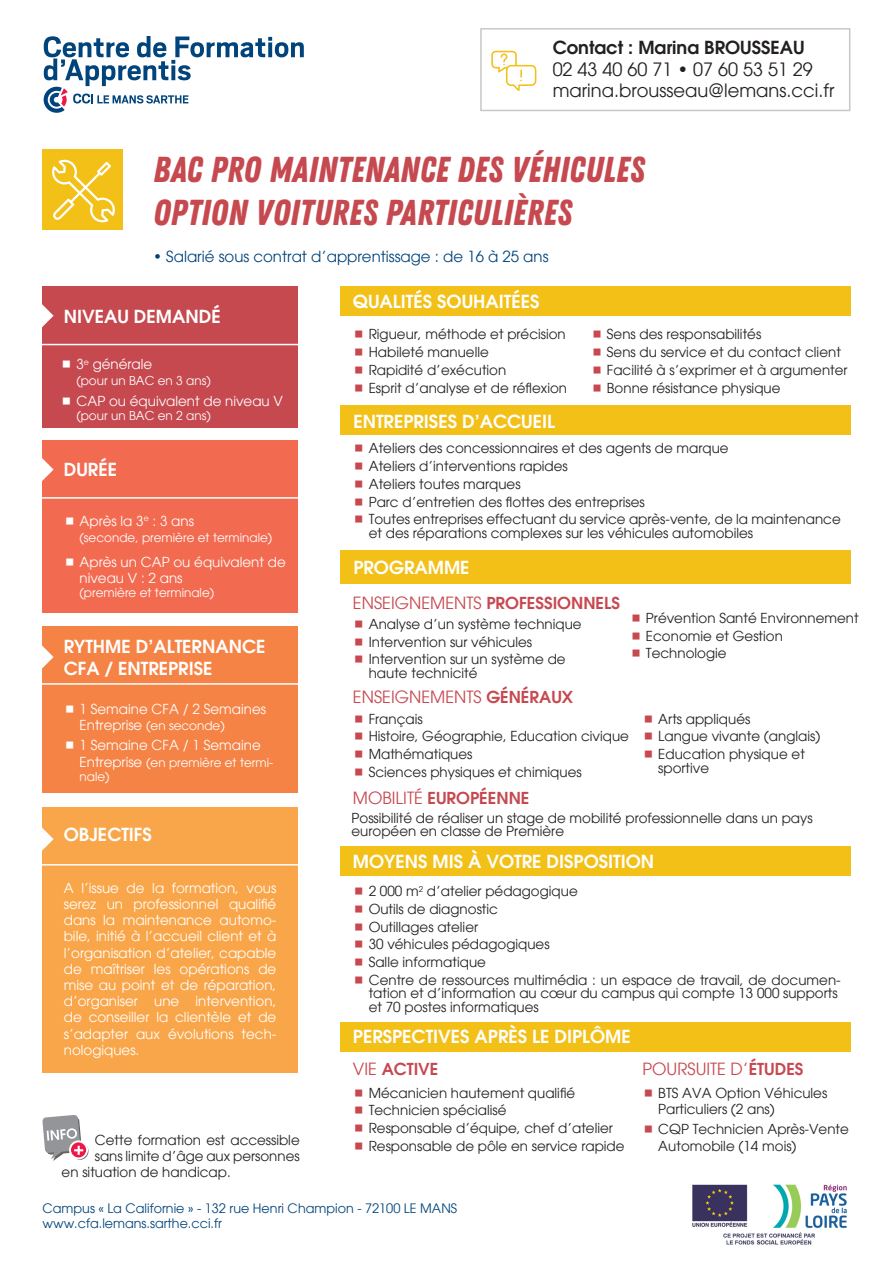
<style>
.page{position:relative;width:893px;height:1263px;background:#fff}
.page>*{position:absolute;margin:0;border:0;box-sizing:border-box;transform-origin:0 0}
.t1{font:36px/43.2px "Zing Rust Demo Base";color:#c64950}
.t2{font:600 18px/21.6px "Avant Garde";color:#fff}
.t3{font:18px/21.6px "Avant Garde";color:#231f20}
.t4{font:600 18px "Avant Garde";color:#231f20}
.t5{font:600 16.5px "Avant Garde";color:#c64950}
.t6{font:16.5px "Avant Garde";color:#c64950}
.t7{font:15px "Avant Garde";color:#00447b}
.t8{font:13.5px/17.7px "Avant Garde";color:#231f20}
.t9{font:13.5px/16.2px "Avant Garde";color:#fff}
.t10{font:12.75px/15.3px "Avant Garde";color:#00447b}
.t11{font:12px/14.4px "Avant Garde";color:#fff}
.s1{font-size:13.5px}
.s2{font-weight:400}
.s3{font-weight:600}
</style>
<div class="page">
<svg style="left:44px;top:36px;width:260px;height:77px"></svg>
<div style="left:43px;top:286px;width:255px;height:142px;background:#c64950"></div>
<hr style="left:21px;top:344px;width:278px;height:1px;background:#fff">
<svg style="left:42px;top:304px;width:12px;height:24px"></svg>
<div style="left:43px;top:440px;width:255px;height:173px;background:#f26b50"></div>
<hr style="left:21px;top:497px;width:278px;height:2px;background:#fff">
<svg style="left:42px;top:457px;width:12px;height:25px"></svg>
<div style="left:43px;top:626px;width:255px;height:166px;background:#f58345"></div>
<hr style="left:21px;top:683px;width:278px;height:2px;background:#fff">
<svg style="left:42px;top:645px;width:12px;height:24px"></svg>
<div style="left:43px;top:807px;width:255px;height:266px;background:#f9a64a"></div>
<hr style="left:21px;top:864px;width:278px;height:1px;background:#fff">
<svg style="left:42px;top:827px;width:12px;height:24px"></svg>
<div style="left:340px;top:286px;width:510px;height:30px;background:#f3c017"></div>
<div style="left:340px;top:846px;width:510px;height:30px;background:#f3c017"></div>
<div style="left:340px;top:1022px;width:510px;height:29px;background:#f3c017"></div>
<div style="left:340px;top:405px;width:510px;height:30px;background:#f3c017"></div>
<div style="left:340px;top:550px;width:510px;height:34px;background:#f3c017"></div>
<svg style="left:70px;top:1141px;width:17px;height:17px"></svg>
<div style="left:69px;top:1140px;width:19px;height:19px;border:2px solid #fff;border-radius:50%"></div>
<svg style="left:42px;top:1115px;width:41px;height:46px"></svg>
<svg style="left:491px;top:51px;width:45px;height:40px"></svg>
<div style="left:480px;top:28px;width:370px;height:83px;border:2px solid #c7c8ca"></div>
<div style="left:43px;top:149px;width:80px;height:81px;background:#f3c017"></div>
<svg style="left:52px;top:159px;width:63px;height:64px"></svg>
<img style="left:692px;top:1184px;width:155px;height:61px">
<h2 class="t4" style="left:553px;top:35px;width:253px">Contact : Marina BROUSSEAU</h2>
<h2 class="t3" style="left:553px;top:58px;width:283px">02 43 40 60 71 • 07 60 53 51 29 marina.brousseau@lemans.cci.fr</h2>
<h1 class="t1" style="left:153px;top:148px;width:493px">BAC PRO MAINTENANCE DES VÉHICULES<br>OPTION VOITURES PARTICULIÈRES</h1>
<p class="t7" style="left:153px;top:247px;width:397px">• Salarié sous contrat d’apprentissage : de 16 à 25 ans</p>
<h2 class="t2" style="left:64px;top:306px;width:158px">NIVEAU DEMANDÉ</h2>
<p class="t9" style="left:76px;top:356px;width:77px">3<sup>e</sup> générale</p>
<p class="t11" style="left:76px;top:374px;width:136px">(pour un BAC en 3 ans)</p>
<p class="t9" style="left:76px;top:393px;width:208px">CAP ou équivalent de niveau V</p>
<p class="t11" style="left:76px;top:408px;width:136px">(pour un BAC en 2 ans)</p>
<h2 class="t2" style="left:353px;top:291px;width:188px">QUALITÉS SOUHAITÉES</h2>
<p class="t8" style="left:369px;top:325px;width:200px">Rigueur, méthode et précision<br>Habileté manuelle<br>Rapidité d’exécution<br>Esprit d’analyse et de réflexion</p>
<h2 class="t2" style="left:353px;top:410px;width:203px">ENTREPRISES D’ACCUEIL</h2>
<p class="t8" style="left:607px;top:325px;width:242px">Sens des responsabilités<br>Sens du service et du contact client<br>Facilité à s’exprimer et à argumenter<br>Bonne résistance physique</p>
<h2 class="t2" style="left:64px;top:458px;width:55px">DURÉE</h2>
<p class="t9" style="left:80px;top:512px;width:116px">Après la 3<sup>e</sup> : 3 ans</p>
<p class="t11" style="left:80px;top:530px;width:194px">(seconde, première et terminale)</p>
<p class="t9" style="left:80px;top:553px;width:208px">Après un CAP ou équivalent de niveau V : 2 ans</p>
<p class="t11" style="left:80px;top:585px;width:136px">(première et terminale)</p>
<h2 class="t2" style="left:64px;top:635px;width:203px">RYTHME D’ALTERNANCE<br>CFA / ENTREPRISE</h2>
<p class="t9" style="left:80px;top:701px;width:188px">1 Semaine CFA / 2 Semaines</p>
<p class="t11" style="left:80px;top:718px;width:147px"><span class="s1">Entreprise</span> (en seconde)</p>
<p class="t9" style="left:80px;top:737px;width:183px">1 Semaine CFA / 1 Semaine</p>
<p class="t11" style="left:80px;top:755px;width:195px"><span class="s1">Entreprise</span> (en première et termi&shy;nale)</p>
<h2 class="t2" style="left:64px;top:823px;width:90px">OBJECTIFS</h2>
<p class="t9" style="left:64px;top:880px;width:214px;text-align:justify">A l’issue de la formation, vous serez un professionnel qualifié dans la maintenance automo&shy;bile, initié à l’accueil client et à l’organisation d’atelier, capable de maîtriser les opérations de mise au point et de réparation, d’organiser une intervention, de conseiller la clientèle et de s’adapter aux évolutions tech&shy;nologiques.</p>
<p class="t8" style="left:95px;top:1131px;width:206px">Cette formation est accessible</p>
<p class="t8" style="left:95px;top:1147px;width:206px">sans limite d’âge aux personnes</p>
<p class="t8" style="left:62px;top:1163px;width:171px">en situation de handicap.</p>
<p class="t8" style="left:369px;top:440px;width:474px">Ateliers des concessionnaires et des agents de marque<br>Ateliers d’interventions rapides<br>Ateliers toutes marques<br>Parc d’entretien des flottes des entreprises<br>Toutes entreprises effectuant du service après-vente, de la maintenance</p>
<p class="t8" style="left:369px;top:524px;width:386px">et des réparations complexes sur les véhicules automobiles</p>
<h2 class="t2" style="left:353px;top:556px;width:118px">PROGRAMME</h2>
<p class="t5" style="left:353px;top:592px;width:269px"><span class="s2">ENSEIGNEMENTS</span> PROFESSIONNELS</p>
<p class="t8" style="left:646px;top:609px;width:214px">Prévention Santé Environnement<br>Economie et Gestion<br>Technologie</p>
<p class="t8" style="left:369px;top:615px;width:214px">Analyse d’un système technique<br>Intervention sur véhicules<br>Intervention sur un système de</p>
<p class="t8" style="left:369px;top:664px;width:110px">haute technicité</p>
<p class="t8" style="left:369px;top:710px;width:262px">Français<br>Histoire, Géographie, Education civique<br>Mathématiques<br>Sciences physiques et chimiques</p>
<p class="t6" style="left:353px;top:687px;width:222px">ENSEIGNEMENTS <span class="s3">GÉNÉRAUX</span></p>
<p class="t8" style="left:658px;top:710px;width:164px">Arts appliqués<br>Langue vivante (anglais)<br>Education physique et</p>
<p class="t8" style="left:658px;top:759px;width:52px">sportive</p>
<p class="t8" style="left:351px;top:811px;width:462px;line-height:13.5px">Possibilité de réaliser un stage de mobilité professionnelle dans un pays européen en classe de Première</p>
<p class="t5" style="left:353px;top:787px;width:178px"><span class="s2">MOBILITÉ</span> EUROPÉENNE</p>
<h2 class="t2" style="left:353px;top:850px;width:303px">MOYENS MIS À VOTRE DISPOSITION</h2>
<p class="t8" style="left:369px;top:882px;width:473px">2 000 m<sup>2</sup> d’atelier pédagogique<br>Outils de diagnostic<br>Outillages atelier<br>30 véhicules pédagogiques<br>Salle informatique<br>Centre de ressources multimédia : un espace de travail, de documen-</p>
<p class="t8" style="left:369px;top:987px;width:470px;line-height:13.5px">tation et d’information au cœur du campus qui compte 13 000 supports et 70 postes informatiques</p>
<h2 class="t2" style="left:353px;top:1026px;width:279px">PERSPECTIVES APRÈS LE DIPLÔME</h2>
<p class="t5" style="left:353px;top:1058px;width:87px"><span class="s2">VIE</span> ACTIVE</p>
<p class="t6" style="left:642px;top:1059px;width:162px">POURSUITE D’<span class="s3">ÉTUDES</span></p>
<p class="t8" style="left:369px;top:1084px;width:257px">Mécanicien hautement qualifié Technicien spécialisé<br>Responsable d’équipe, chef d’atelier Responsable de pôle en service rapide</p>
<p class="t8" style="left:658px;top:1084px;width:171px;line-height:16.2px">BTS AVA Option Véhicules<br>Particuliers (2 ans)</p>
<p class="t8" style="left:658px;top:1121px;width:192px;line-height:16.2px">CQP Technicien Après-Vente<br>Automobile (14 mois)</p>
<p class="t10" style="left:43px;top:1200px;width:416px">Campus « La Californie » - 132 rue Henri Champion - 72100 LE MANS www.cfa.lemans.sarthe.cci.fr</p>
</div>
